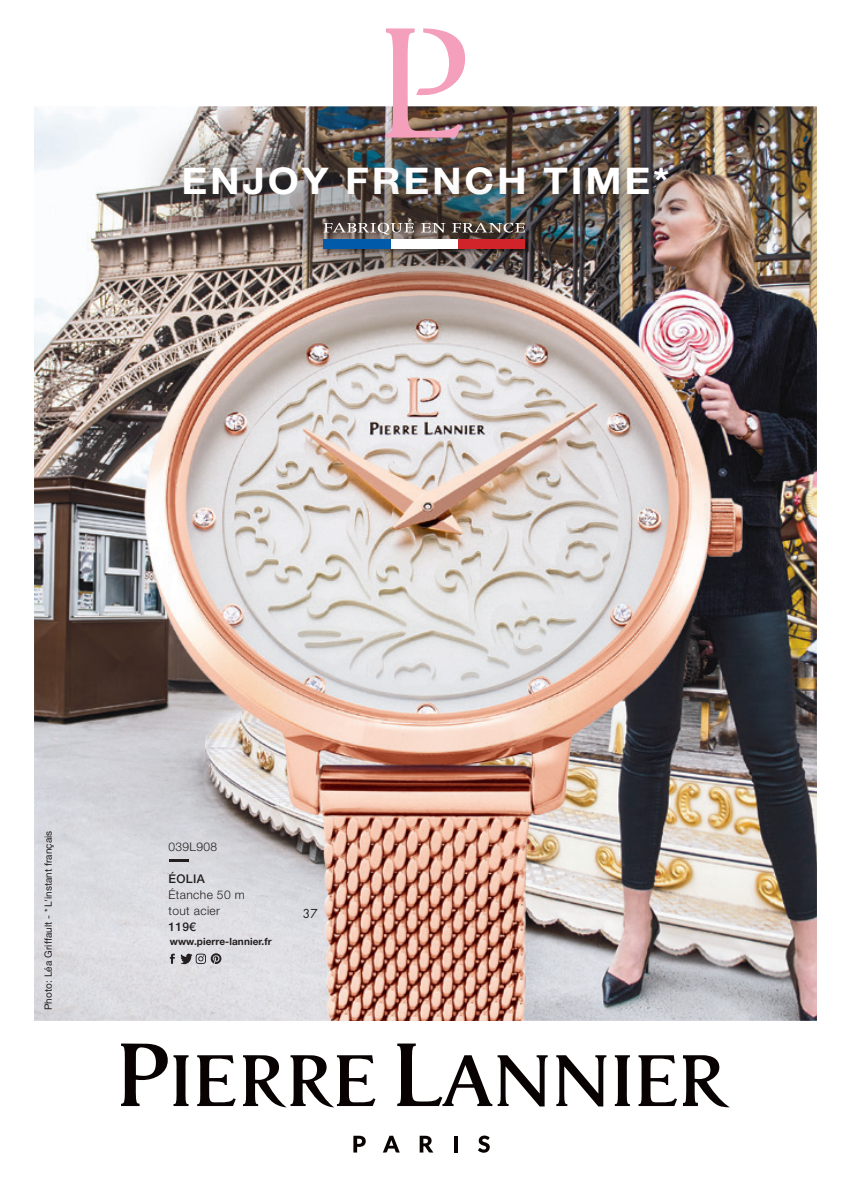
<style>
.page{position:relative;width:851px;height:1191px;background:#fff}
.page>*{position:absolute;margin:0;border:0;box-sizing:border-box;transform-origin:0 0}
.t1{font:700 36.8px "Helvetica Neue LT Std";letter-spacing:.07em;color:#fff;scale:1.09 1}
.t2{font:300 12px/16px "Helvetica Neue LT Std";letter-spacing:.03em;color:#231f20}
.t3{font:500 12px "Helvetica Neue LT Std";letter-spacing:.03em;color:#231f20}
.t4{font:12px "Futura Std";color:#231f20}
.t5{font:10px "Helvetica Neue LT Std";color:#231f20}
.t6{font:700 10px "Helvetica Neue LT Std";letter-spacing:.01em;color:#231f20}
</style>
<div class="page">
<img style="left:34px;top:106px;width:782px;height:914px">
<img style="left:713px;top:134px;width:22px;height:110px">
<img style="left:134px;top:117px;width:579px;height:127px">
<svg style="left:121px;top:1043px;width:67px;height:63px"></svg>
<svg style="left:197px;top:1055px;width:39px;height:51px"></svg>
<svg style="left:243px;top:1055px;width:132px;height:52px"></svg>
<svg style="left:397px;top:1043px;width:150px;height:63px"></svg>
<svg style="left:556px;top:1055px;width:50px;height:51px"></svg>
<svg style="left:614px;top:1055px;width:15px;height:51px"></svg>
<svg style="left:638px;top:1055px;width:39px;height:51px"></svg>
<svg style="left:683px;top:1055px;width:46px;height:52px"></svg>
<svg style="left:353px;top:1135px;width:12px;height:17px"></svg>
<svg style="left:383px;top:1135px;width:17px;height:17px"></svg>
<svg style="left:419px;top:1135px;width:14px;height:17px"></svg>
<svg style="left:454px;top:1136px;width:3px;height:16px"></svg>
<svg style="left:478px;top:1135px;width:11px;height:17px"></svg>
<svg style="left:386px;top:28px;width:80px;height:109px"></svg>
<img style="left:88px;top:244px;width:675px;height:776px">
<svg style="left:170px;top:860px;width:19px;height:2px"></svg>
<svg style="left:170px;top:953px;width:51px;height:11px"></svg>
<img style="left:292px;top:189px;width:304px;height:136px">
<img style="left:275px;top:173px;width:298px;height:129px">
<svg style="left:323px;top:239px;width:204px;height:15px"></svg>
<div style="left:457px;top:239px;width:67px;height:10px;background:#d1232a"></div>
<div style="left:390px;top:239px;width:67px;height:10px;background:#fff"></div>
<div style="left:323px;top:239px;width:67px;height:10px;background:#015aaa"></div>
<svg style="left:323px;top:219px;width:201px;height:15px;background:#6e6660"></svg>
<h1 class="t1" style="left:181px;top:159px;width:449px">ENJOY FRENCH TIME*</h1>
<p class="t5" style="left:42px;top:1010px;width:181px;rotate:-90deg">Photo: Léa Griffault - *L'instant français</p>
<p class="t2" style="left:168px;top:838px;width:50px">039L908</p>
<p class="t3" style="left:168px;top:871px;width:38px">ÉOLIA</p>
<p class="t2" style="left:168px;top:886px;width:78px">Étanche 50 m tout acier</p>
<p class="t3" style="left:168px;top:919px;width:29px">119€</p>
<p class="t6" style="left:170px;top:935px;width:103px">www.pierre-lannier.fr</p>
<p class="t4" style="left:303px;top:905px;width:16px">37</p>
</div>
